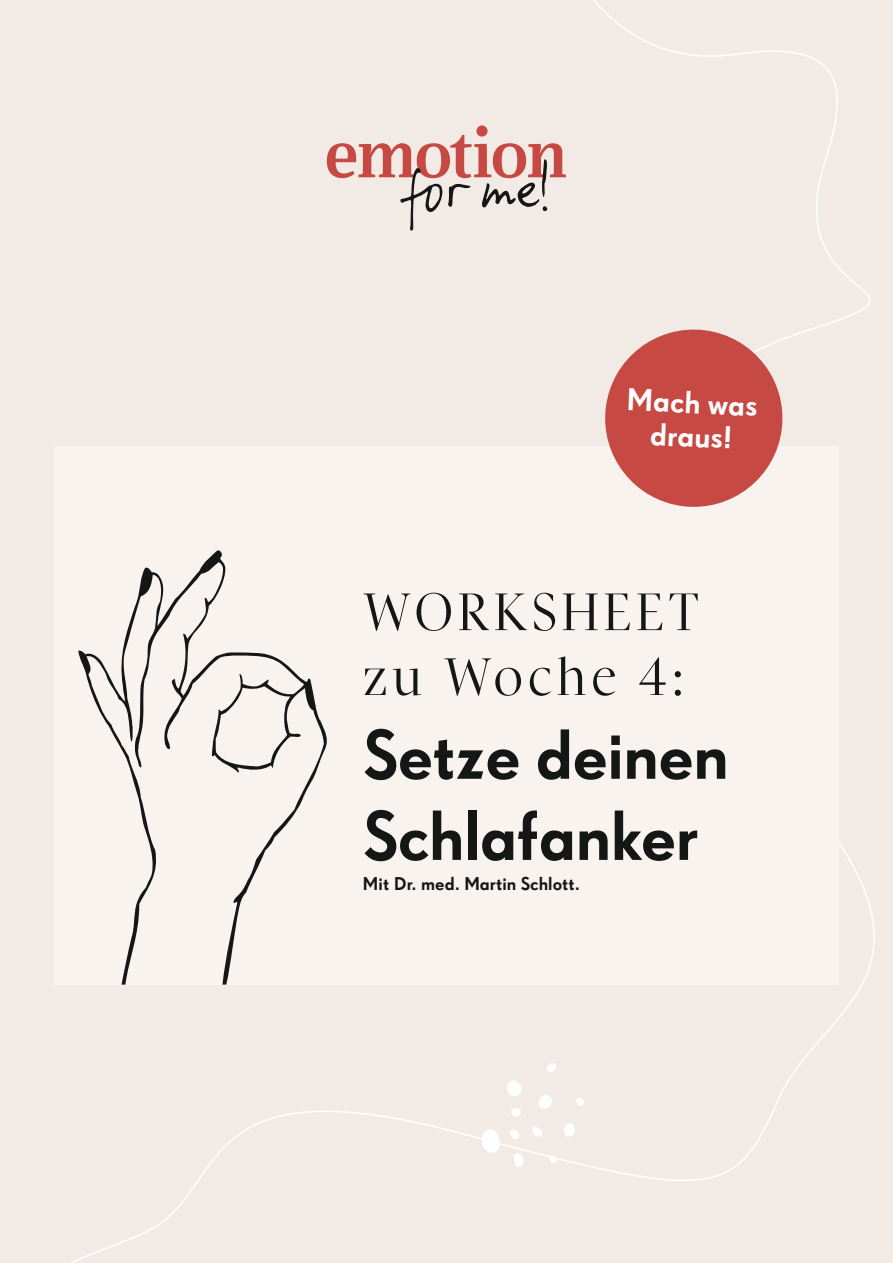
<style>
.page{position:relative;width:893px;height:1263px;background:#f2ebe5}
.page>*{position:absolute;margin:0;border:0;box-sizing:border-box;transform-origin:0 0}
.t1{font:500 67.65px/81.2px "Super Grotesk OT";letter-spacing:-.01em;color:#151616}
.t2{font:54px/64.8px "Pratt Nova Fine";letter-spacing:.09em;color:#151616}
.t3{font:500 30.6px/33.6px "Super Grotesk OT";color:#fff;text-align:center}
.t4{font:500 18px "Super Grotesk OT";color:#151616}
</style>
<div class="page">
<div style="left:54px;top:446px;width:785px;height:538px;background:#f9f3f0"></div>
<svg style="left:78px;top:550px;width:249px;height:434px"></svg>
<svg style="left:507px;top:1080px;width:15px;height:16px"></svg>
<svg style="left:511px;top:1108px;width:10px;height:9px"></svg>
<svg style="left:510px;top:1129px;width:9px;height:10px"></svg>
<svg style="left:481px;top:1129px;width:19px;height:24px"></svg>
<svg style="left:532px;top:1126px;width:10px;height:11px"></svg>
<svg style="left:539px;top:1095px;width:13px;height:14px"></svg>
<svg style="left:547px;top:1063px;width:9px;height:9px"></svg>
<svg style="left:576px;top:1098px;width:8px;height:8px"></svg>
<svg style="left:564px;top:1123px;width:11px;height:14px"></svg>
<svg style="left:514px;top:1153px;width:10px;height:14px"></svg>
<svg style="left:549px;top:1155px;width:7px;height:8px"></svg>
<svg style="left:605px;top:329px;width:183px;height:178px"></svg>
<svg style="left:327px;top:125px;width:239px;height:106px"></svg>
<p class="t3" style="left:628px;top:383px;width:132px;rotate:2deg">Mach was draus!</p>
<p class="t2" style="left:363px;top:581px;width:338px">WORKSHEET zu Woche 4:</p>
<p class="t1" style="left:363px;top:714px;width:368px">Setze deinen<br>Schlafanker</p>
<p class="t4" style="left:363px;top:873px;width:219px">Mit Dr. med. Martin Schlott.</p>
</div>
